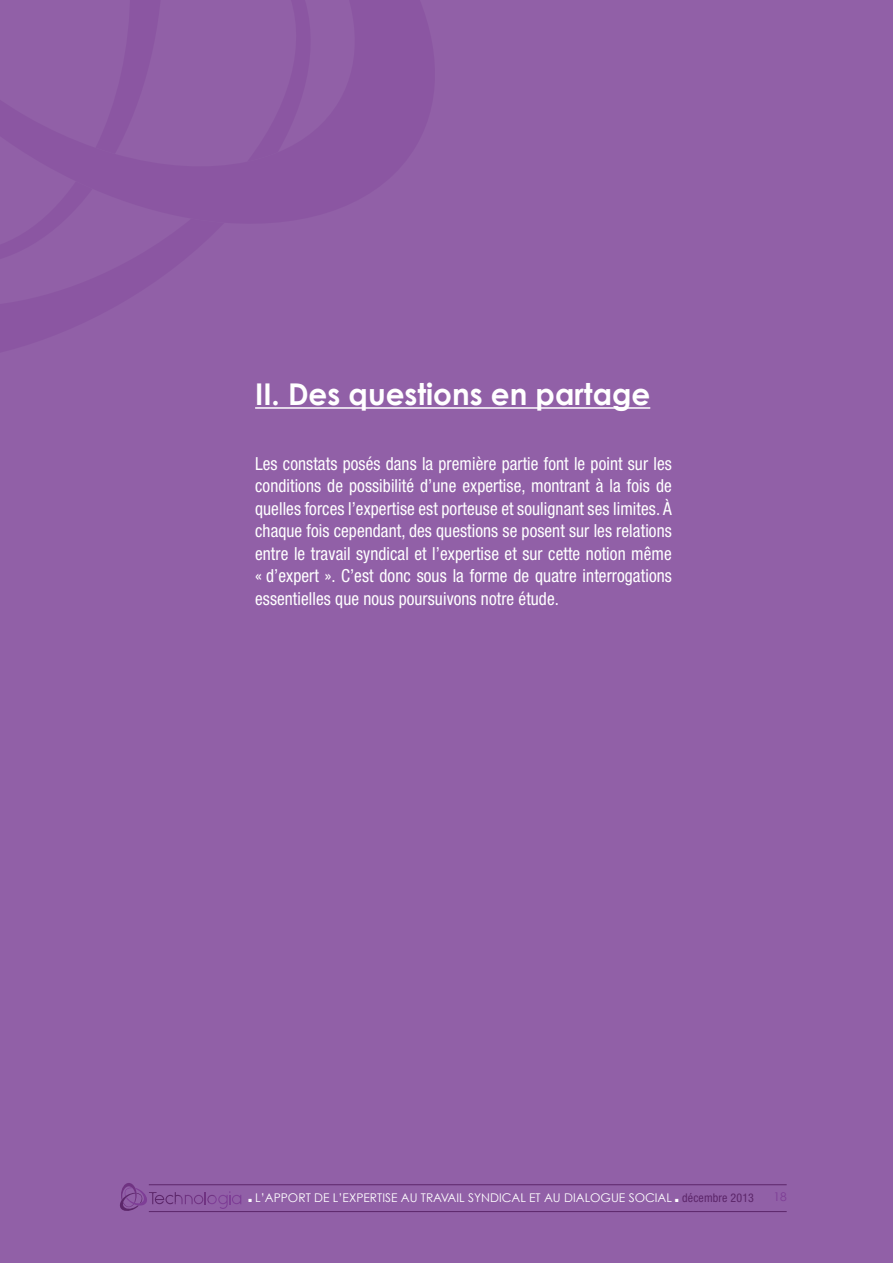
<style>
.page{position:relative;width:893px;height:1263px;background:#9160a7}
.page>*{position:absolute;margin:0;border:0;box-sizing:border-box;transform-origin:0 0}
.t1{font:700 30px "Century Gothic";color:#fff}
.t2{font:condensed 18px/22.5px "Helvetica Neue";letter-spacing:.005em;color:#fff;text-align:justify;scale:.96 1}
.t3{font:12px "Century Gothic";color:#fff}
.t4{font:12px "Century Gothic";color:#7e3e96}
.s1{font-family:"Helvetica Neue";font-stretch:condensed;color:#5c266a}
</style>
<div class="page">
<hr style="left:255px;top:407px;width:395px;height:2px;background:#fff">
<hr style="left:149px;top:1184px;width:638px;height:1px;background:#5c266a">
<svg style="left:120px;top:1183px;width:121px;height:28px"></svg>
<hr style="left:149px;top:1211px;width:638px;height:1px;background:#5c266a">
<h1 class="t1" style="left:255px;top:375px;width:397px">II. Des questions en partage</h1>
<p class="t2" style="left:255px;top:452px;width:436px">Les constats posés dans la première partie font le point sur les conditions de possibilité d’une expertise, montrant à la fois de quelles forces l’expertise est porteuse et soulignant ses limites. À chaque fois cependant, des questions se posent sur les relations entre le travail syndical et l’expertise et sur cette notion même « d’expert ». C’est donc sous la forme de quatre interrogations essentielles que nous poursuivons notre étude.</p>
<p class="t3" style="left:248px;top:1191px;width:507px">■ L’APPORT DE L’EXPERTISE AU TRAVAIL SYNDICAL ET AU DIALOGUE SOCIAL ■ <span class="s1">décembre 2013</span></p>
<p class="t4" style="left:773px;top:1189px;width:15px">18</p>
</div>
